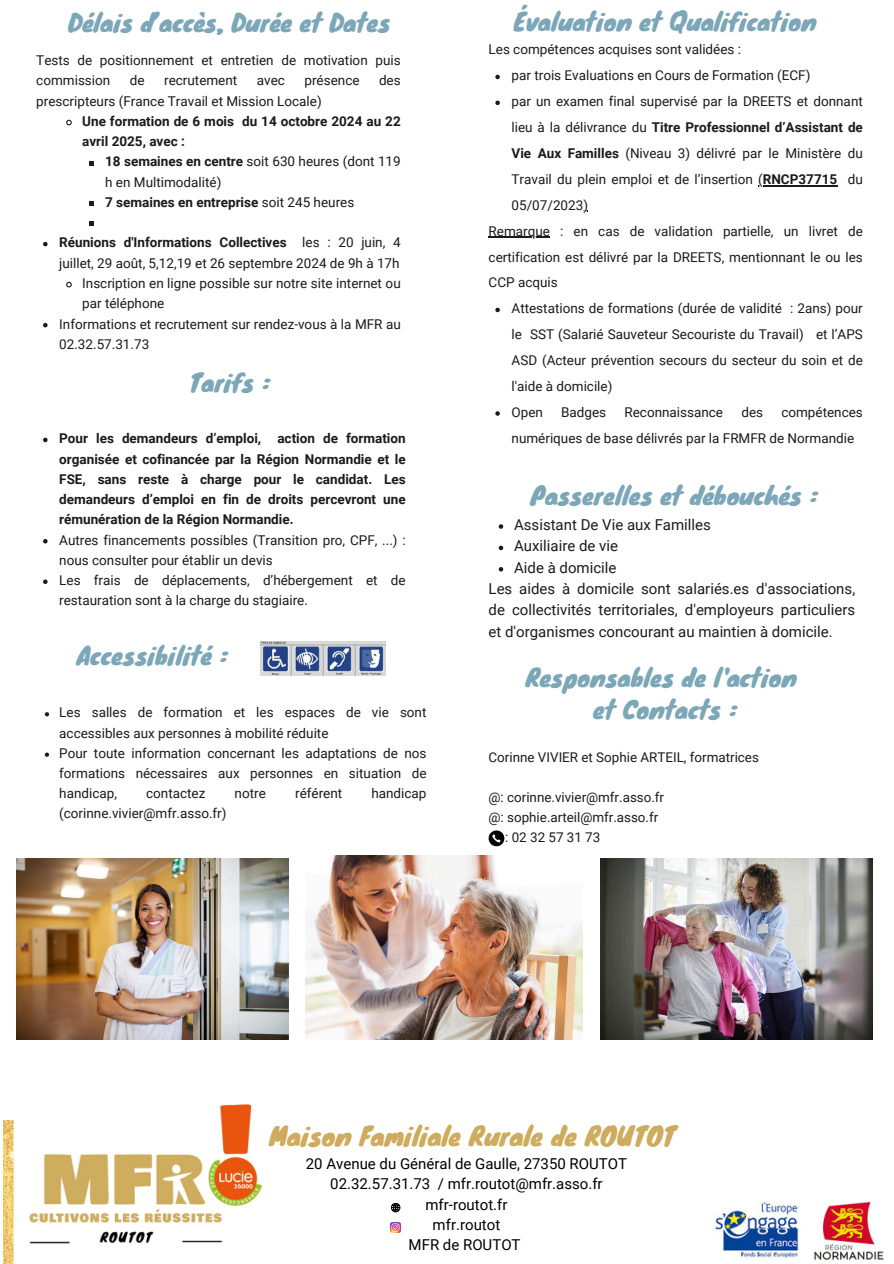
<style>
.page{position:relative;width:894px;height:1264px;background:#fff}
.page>*{position:absolute;margin:0;border:0;box-sizing:border-box;transform-origin:0 0}
.t1{font:25.5px "Knewave";color:#ceab5d}
.t2{font:24px/32.7px "Knewave";color:#7ca7b9;text-align:center}
.t3{font:15px/21.3px "Roboto";color:#1c1a1a;text-align:justify}
.t4{font:15px/20.2px "Roboto";color:#000;text-align:center}
.t5{font:13.5px/20.2px "Roboto";color:#1c1a1a}
.t6{font:700 13.5px/20.2px "Roboto";color:#1c1a1a;text-align:justify}
.t7{font:13.35px "Roboto";color:#1c1a1a}
.s1{font-weight:700}
.s2{font-weight:400}
</style>
<div class="page">
<img style="left:261px;top:641px;width:125px;height:34px">
<svg style="left:488px;top:830px;width:16px;height:16px"></svg>
<svg style="left:45px;top:712px;width:4px;height:4px"></svg>
<svg style="left:45px;top:752px;width:4px;height:4px"></svg>
<img style="left:4px;top:1120px;width:10px;height:143px">
<svg style="left:391px;top:1203px;width:9px;height:9px"></svg>
<svg style="left:390px;top:1222px;width:10px;height:10px"></svg>
<img style="left:715px;top:1202px;width:84px;height:57px">
<img style="left:814px;top:1201px;width:70px;height:60px">
<img style="left:600px;top:858px;width:272px;height:181px">
<img style="left:16px;top:858px;width:273px;height:181px">
<img style="left:306px;top:855px;width:276px;height:184px">
<img style="left:29px;top:1104px;width:234px;height:140px">
<svg style="left:43px;top:437px;width:5px;height:5px"></svg>
<svg style="left:43px;top:539px;width:5px;height:4px"></svg>
<svg style="left:43px;top:579px;width:5px;height:5px"></svg>
<svg style="left:66px;top:119px;width:6px;height:7px"></svg>
<svg style="left:89px;top:161px;width:5px;height:4px"></svg>
<svg style="left:89px;top:201px;width:5px;height:5px"></svg>
<svg style="left:89px;top:222px;width:5px;height:4px"></svg>
<svg style="left:43px;top:242px;width:5px;height:4px"></svg>
<svg style="left:66px;top:281px;width:6px;height:7px"></svg>
<svg style="left:43px;top:323px;width:5px;height:4px"></svg>
<svg style="left:495px;top:75px;width:4px;height:4px"></svg>
<svg style="left:495px;top:101px;width:4px;height:4px"></svg>
<hr style="left:762px;top:185px;width:75px;height:1px;background:#1c1a1a">
<hr style="left:488px;top:237px;width:62px;height:1px;background:#1c1a1a">
<svg style="left:495px;top:308px;width:4px;height:4px"></svg>
<svg style="left:495px;top:411px;width:4px;height:5px"></svg>
<svg style="left:498px;top:524px;width:5px;height:5px"></svg>
<svg style="left:498px;top:545px;width:5px;height:5px"></svg>
<svg style="left:498px;top:567px;width:5px;height:4px"></svg>
<p class="t2" style="left:68px;top:5px;width:324px">Délais d’accès, Durée et Dates</p>
<p class="t5" style="left:36px;top:50px;width:366px">Tests de positionnement et entretien de motivation puis commission</p>
<p class="t5" style="left:130px;top:71px;width:16px">de</p>
<p class="t5" style="left:164px;top:71px;width:75px">recrutement</p>
<p class="t5" style="left:257px;top:71px;width:30px">avec</p>
<p class="t5" style="left:304px;top:71px;width:57px">présence</p>
<p class="t5" style="left:379px;top:71px;width:23px">des</p>
<p class="t5" style="left:36px;top:91px;width:287px">prescripteurs (France Travail et Mission Locale)</p>
<h2 class="t6" style="left:82px;top:111px;width:320px">Une formation de 6 mois du 14 octobre 2024 au 22 avril 2025, avec :</h2>
<h1 class="t5" style="left:105px;top:152px;width:297px"><span class="s1">18 semaines en centre</span> soit 630 heures (dont 119 h en Multimodalité)</h1>
<p class="t6" style="left:105px;top:192px;width:250px">7 semaines en entreprise <span class="s2">soit 245 heures</span></p>
<p class="t5" style="left:59px;top:233px;width:343px"><span class="s1">Réunions d'Informations Collectives</span> les : 20 juin, 4 juillet, 29 août, 5,12,19 et 26 septembre 2024 de 9h à 17h</p>
<p class="t5" style="left:82px;top:273px;width:320px">Inscription en ligne possible sur notre site internet ou par téléphone</p>
<p class="t5" style="left:59px;top:314px;width:343px">Informations et recrutement sur rendez-vous à la MFR au<br>02.32.57.31.73</p>
<p class="t2" style="left:189px;top:365px;width:82px">Tarifs :</p>
<h1 class="t6" style="left:59px;top:428px;width:348px">Pour les demandeurs d’emploi, action de formation organisée et cofinancée par la Région Normandie et le FSE, sans reste à charge pour le candidat. Les demandeurs d’emploi en fin de droits percevront une rémunération de la Région Normandie.</h1>
<p class="t5" style="left:59px;top:530px;width:348px">Autres financements possibles (Transition pro, CPF, ...) : nous consulter pour établir un devis</p>
<p class="t5" style="left:59px;top:570px;width:348px">Les frais de déplacements, d’hébergement et de restauration sont à la charge du stagiaire.</p>
<h1 class="t2" style="left:77px;top:638px;width:152px">Accessibilité :</h1>
<p class="t5" style="left:59px;top:702px;width:368px">Les salles de formation et les espaces de vie sont accessibles aux personnes à mobilité réduite</p>
<p class="t5" style="left:59px;top:743px;width:368px;text-align:justify">Pour toute information concernant les adaptations de nos formations nécessaires aux personnes en situation de handicap,</p>
<p class="t5" style="left:146px;top:783px;width:61px">contactez</p>
<p class="t5" style="left:234px;top:783px;width:33px">notre</p>
<p class="t5" style="left:295px;top:783px;width:49px">référent</p>
<p class="t5" style="left:371px;top:783px;width:57px">handicap</p>
<p class="t5" style="left:59px;top:803px;width:169px">(corinne.vivier@mfr.asso.fr)</p>
<p class="t2" style="left:513px;top:5px;width:305px">Évaluation et Qualification</p>
<p class="t5" style="left:488px;top:40px;width:254px">Les compétences acquises sont validées :</p>
<p class="t5" style="left:511px;top:66px;width:300px">par trois Evaluations en Cours de Formation (ECF)</p>
<p class="t5" style="left:511px;top:89px;width:353px;line-height:25.8px;text-align:justify">par un examen final supervisé par la DREETS et donnant lieu à la délivrance du <span class="s1">Titre Professionnel d’Assistant de Vie Aux Familles</span> (Niveau 3) délivré par le Ministère du Travail du plein emploi et de l’insertion (<span class="s1">RNCP37715</span> du</p>
<p class="t5" style="left:511px;top:195px;width:78px">05/07/2023)</p>
<p class="t5" style="left:488px;top:218px;width:375px;line-height:25.8px;text-align:justify">Remarque : en cas de validation partielle, un livret de certification est délivré par la DREETS, mentionnant le ou les CCP acquis</p>
<h1 class="t5" style="left:511px;top:296px;width:353px;line-height:25.8px;text-align:justify">Attestations de formations (durée de validité : 2ans) pour le SST (Salarié Sauveteur Secouriste du Travail) et l’APS ASD (Acteur prévention secours du secteur du soin et de l'aide à domicile)</h1>
<h2 class="t5" style="left:511px;top:402px;width:33px">Open</h2>
<h2 class="t5" style="left:561px;top:402px;width:46px">Badges</h2>
<h2 class="t5" style="left:624px;top:402px;width:100px">Reconnaissance</h2>
<h2 class="t5" style="left:741px;top:402px;width:23px">des</h2>
<h2 class="t5" style="left:511px;top:399px;width:352px;line-height:25.8px;text-indent:270px">compétences numériques de base délivrés par la FRMFR de Normandie</h2>
<p class="t2" style="left:530px;top:478px;width:288px">Passerelles et débouchés :</p>
<p class="t3" style="left:514px;top:514px;width:198px">Assistant De Vie aux Familles</p>
<p class="t3" style="left:514px;top:535px;width:105px">Auxiliaire de vie</p>
<p class="t3" style="left:514px;top:557px;width:104px">Aide à domicile</p>
<p class="t3" style="left:488px;top:578px;width:368px">Les aides à domicile sont salariés.es d'associations, de collectivités territoriales, d'employeurs particuliers et d'organismes concourant au maintien à domicile.</p>
<p class="t2" style="left:525px;top:660px;width:272px">Responsables de l'action et Contacts :</p>
<p class="t7" style="left:488px;top:749px;width:272px">Corinne VIVIER et Sophie ARTEIL, formatrices</p>
<p class="t7" style="left:488px;top:789px;width:177px">@: corinne.vivier@mfr.asso.fr</p>
<h1 class="t7" style="left:488px;top:809px;width:171px">@: sophie.arteil@mfr.asso.fr</h1>
<p class="t7" style="left:505px;top:829px;width:97px">: 02 32 57 31 73</p>
<p class="t1" style="left:269px;top:1114px;width:407px">Maison Familiale Rurale de ROUTOT</p>
<p class="t4" style="left:306px;top:1153px;width:323px">20 Avenue du Général de Gaulle, 27350 ROUTOT<br>02.32.57.31.73 / mfr.routot@mfr.asso.fr mfr-routot.fr<br>mfr.routot<br>MFR de ROUTOT</p>
</div>
